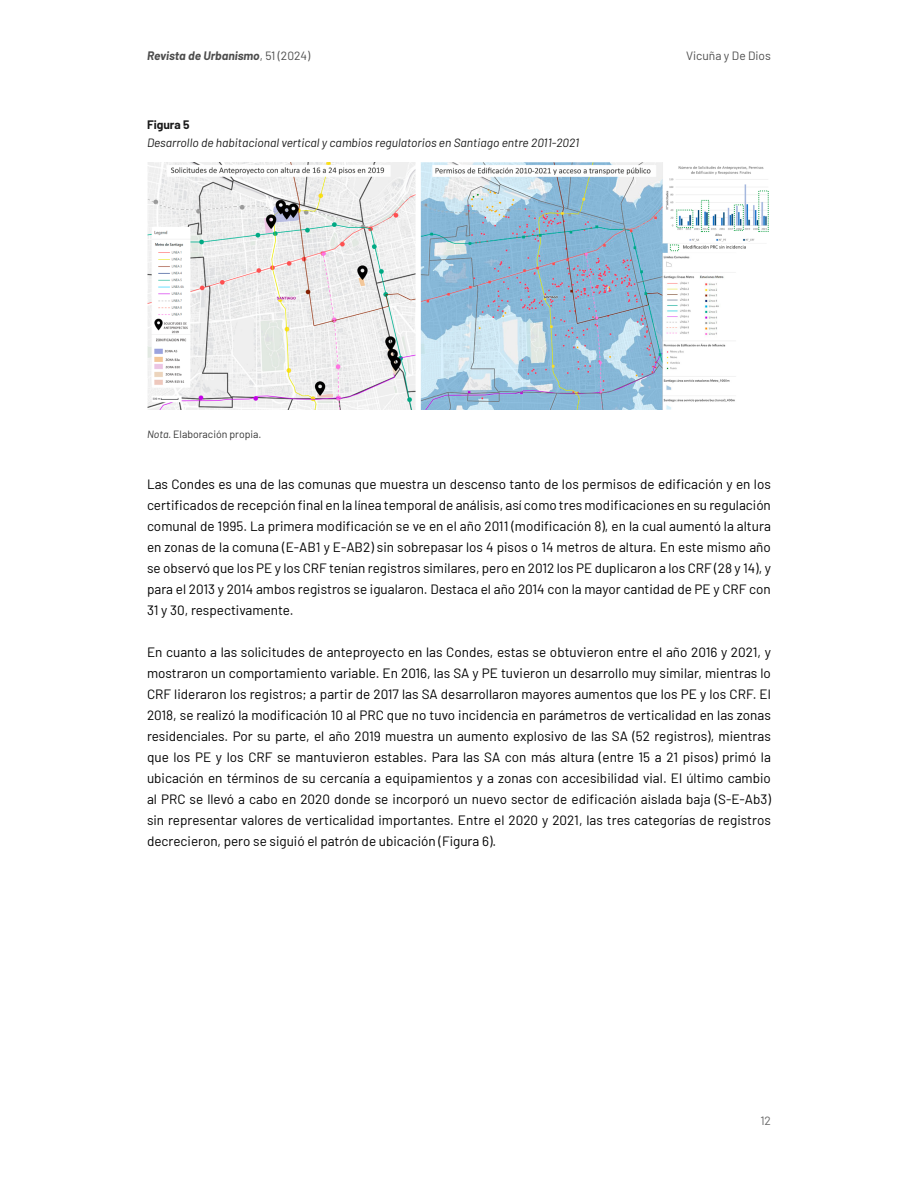
<style>
.page{position:relative;width:918px;height:1188px;background:#fff}
.page>*{position:absolute;margin:0;border:0;box-sizing:border-box;transform-origin:0 0}
.t1{font:13.5px/21px "Barlow";color:#000;text-align:justify}
.t2{font:italic 12px "Barlow";color:#1a1a1a}
.t3{font:italic 700 12px "Barlow";color:#4d4d4d}
.t4{font:12px "Barlow";color:#4d4d4d}
.t5{font:700 12px "Barlow";color:#1a1a1a}
.t6{font:12px "Barlow";color:#666}
.t7{font:10.5px "Barlow";color:#333}
.s1{font-weight:400;font-style:normal}
.s2{font-style:italic}
</style>
<div class="page">
<img style="left:147px;top:162px;width:622px;height:247px">
<p class="t3" style="left:147px;top:47px;width:165px">Revista de Urbanismo<span class="s1">, 51 (2024)</span></p>
<p class="t5" style="left:147px;top:116px;width:44px">Figura 5</p>
<p class="t2" style="left:147px;top:134px;width:434px">Desarrollo de habitacional vertical y cambios regulatorios en Santiago entre 2011-2021</p>
<p class="t4" style="left:686px;top:47px;width:86px">Vicuña y De Dios</p>
<p class="t7" style="left:147px;top:427px;width:116px"><span class="s2">Nota.</span> Elaboración propia.</p>
<p class="t1" style="left:147px;top:473px;width:625px">Las Condes es una de las comunas que muestra un descenso tanto de los permisos de edificación y en los certificados de recepción final en la línea temporal de análisis, así como tres modificaciones en su regulación comunal de 1995. La primera modificación se ve en el año 2011 (modificación 8), en la cual aumentó la altura en zonas de la comuna (E-AB1 y E-AB2) sin sobrepasar los 4 pisos o 14 metros de altura. En este mismo año se observó que los PE y los CRF tenían registros similares, pero en 2012 los PE duplicaron a los CRF (28 y 14), y para el 2013 y 2014 ambos registros se igualaron. Destaca el año 2014 con la mayor cantidad de PE y CRF con 31 y 30, respectivamente.</p>
<p class="t1" style="left:147px;top:641px;width:625px">En cuanto a las solicitudes de anteproyecto en las Condes, estas se obtuvieron entre el año 2016 y 2021, y mostraron un comportamiento variable. En 2016, las SA y PE tuvieron un desarrollo muy similar, mientras lo CRF lideraron los registros; a partir de 2017 las SA desarrollaron mayores aumentos que los PE y los CRF. El 2018, se realizó la modificación 10 al PRC que no tuvo incidencia en parámetros de verticalidad en las zonas residenciales. Por su parte, el año 2019 muestra un aumento explosivo de las SA (52 registros), mientras que los PE y los CRF se mantuvieron estables. Para las SA con más altura (entre 15 a 21 pisos) primó la ubicación en términos de su cercanía a equipamientos y a zonas con accesibilidad vial. El último cambio al PRC se llevó a cabo en 2020 donde se incorporó un nuevo sector de edificación aislada baja (S-E-Ab3) sin representar valores de verticalidad importantes. Entre el 2020 y 2021, las tres categorías de registros decrecieron, pero se siguió el patrón de ubicación (Figura 6).</p>
<p class="t6" style="left:760px;top:1112px;width:12px">12</p>
</div>
